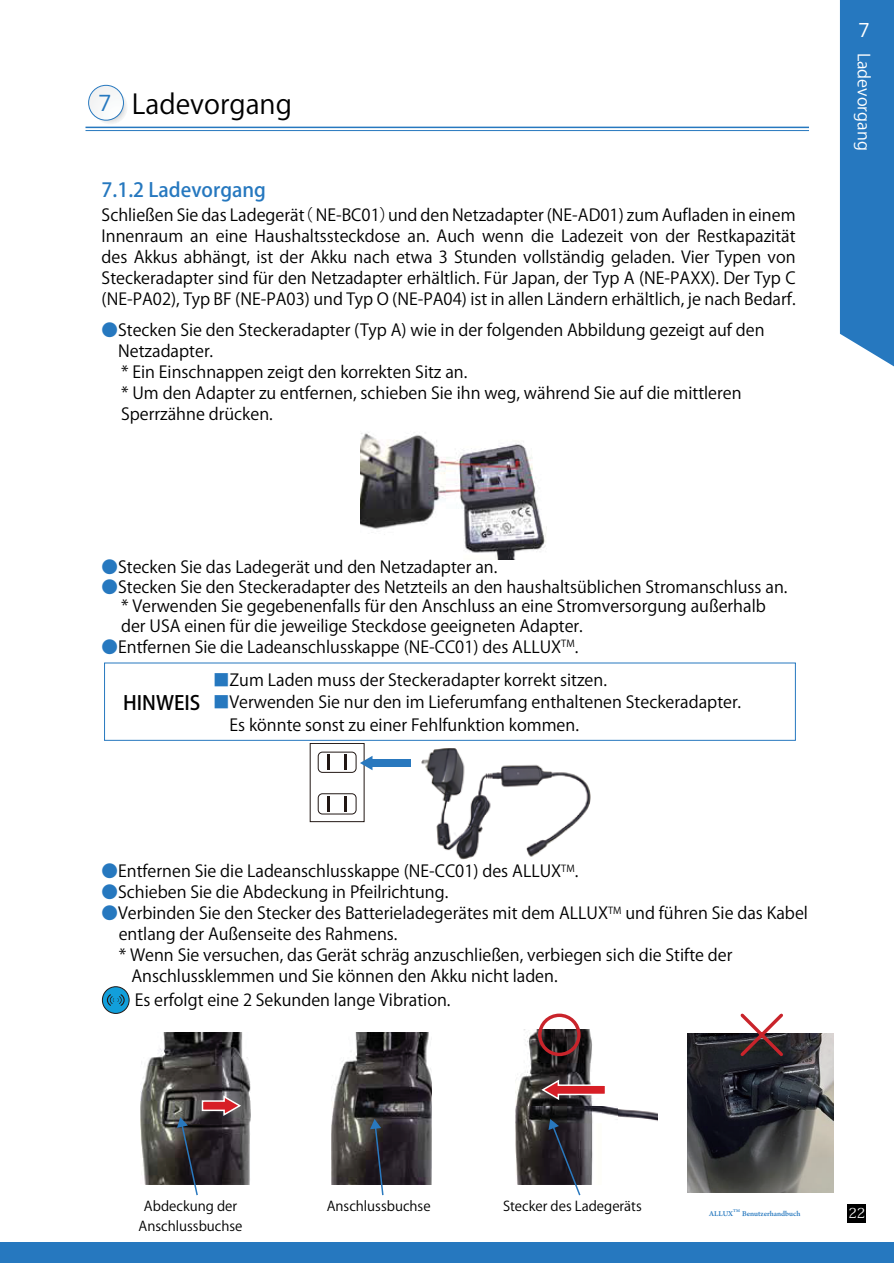
<style>
.page{position:relative;width:894px;height:1263px;background:#fff}
.page>*{position:absolute;margin:0;border:0;box-sizing:border-box;transform-origin:0 0}
.t1{font:27px "Koz Go Pr 6 N";color:#000}
.t2{font:500 19.5px "Koz Go Pr 6 N";color:#2678bf}
.t3{font:500 19.5px "Koz Go Pr 6 N";color:#000}
.t4{font:19.5px "Open Sans";color:#fff}
.t5{font:16.5px/21px "Koz Go Pr 6 N";color:#000}
.t6{font:16.5px "Koz Go Pr 6 N";color:#fff}
.t7{font:13.8px "Koz Min Pr 6 N";color:#fff}
.t8{font:13.5px/19.5px "Koz Go Pr 6 N";color:#000;text-align:center}
.t9{font:500 10.5px "Adobe Naskh";color:#2678bf}
.s1{font-family:"Open Sans";font-size:22.5px;color:#2678bf}
.s2{color:#2678bf}
</style>
<div class="page">
<div style="left:847px;top:1204px;width:18px;height:18px;background:#000"></div>
<svg style="left:839px;top:0;width:54px;height:366px;background:#3682c3"></svg>
<hr style="left:85px;top:127px;width:723px;height:1px;background:#2678bf">
<hr style="left:85px;top:130px;width:723px;height:1px;background:#2678bf">
<div style="left:0;top:1241px;width:893px;height:22px;background:#2678bf"></div>
<img style="left:140px;top:1032px;width:110px;height:152px">
<img style="left:331px;top:1032px;width:100px;height:152px">
<img style="left:515px;top:1029px;width:142px;height:155px">
<svg style="left:539px;top:1078px;width:67px;height:23px"></svg>
<svg style="left:177px;top:1094px;width:65px;height:101px;background:#51474c"></svg>
<svg style="left:370px;top:1119px;width:211px;height:76px"></svg>
<img style="left:687px;top:1033px;width:146px;height:159px">
<svg style="left:102px;top:986px;width:27px;height:27px"></svg>
<div style="left:102px;top:986px;width:27px;height:27px;border:1px solid #211714;border-radius:50%"></div>
<svg style="left:107px;top:994px;width:18px;height:11px"></svg>
<img style="left:360px;top:432px;width:186px;height:127px">
<img style="left:421px;top:748px;width:169px;height:112px">
<div style="left:368px;top:759px;width:42px;height:7px;background:#2978be"></div>
<svg style="left:310px;top:743px;width:62px;height:79px"></svg>
<svg style="left:89px;top:85px;width:38px;height:39px"></svg>
<div style="left:88px;top:85px;width:36px;height:35px;border:1px solid #2678bf;border-radius:50%"></div>
<div style="left:538px;top:1013px;width:42px;height:43px;border:3px solid #c9242b;border-radius:50%"></div>
<svg style="left:737px;top:1013px;width:48px;height:46px"></svg>
<h1 class="t1" style="left:98px;top:88px;width:195px"><span class="s1">7</span> Ladevorgang</h1>
<p class="t2" style="left:102px;top:178px;width:166px">7.1.2 Ladevorgang</p>
<p class="t5" style="left:102px;top:205px;width:695px;text-align:justify">Schließen Sie das Ladegerät（ NE-BC01）und den Netzadapter (NE-AD01) zum Aufladen in einem Innenraum an eine Haushaltssteckdose an. Auch wenn die Ladezeit von der Restkapazität des Akkus abhängt, ist der Akku nach etwa 3 Stunden vollständig geladen. Vier Typen von Steckeradapter sind für den Netzadapter erhältlich. Für Japan, der Typ A (NE-PAXX). Der Typ C (NE-PA02), Typ BF (NE-PA03) und Typ O (NE-PA04) ist in allen Ländern erhältlich, je nach Bedarf.</p>
<p class="t5" style="left:118px;top:320px;width:647px;text-indent:-16px"><span class="s2">●</span>Stecken Sie den Steckeradapter (Typ A) wie in der folgenden Abbildung gezeigt auf den Netzadapter.<br>* Ein Einschnappen zeigt den korrekten Sitz an.<br>* Um den Adapter zu entfernen, schieben Sie ihn weg, während Sie auf die mittleren Sperrzähne drücken.</p>
<p class="t4" style="left:858px;top:17px;width:13px">7</p>
<p class="t6" style="left:872px;top:53px;width:99px;rotate:90deg">Ladevorgang</p>
<p class="t5" style="left:102px;top:557px;width:397px"><span class="s2">●</span>Stecken Sie das Ladegerät und den Netzadapter an.</p>
<p class="t5" style="left:121px;top:577px;width:667px;line-height:19.5px;text-indent:-19px"><span class="s2">●</span>Stecken Sie den Steckeradapter des Netzteils an den haushaltsüblichen Stromanschluss an. * Verwenden Sie gegebenenfalls für den Anschluss an eine Stromversorgung außerhalb der USA einen für die jeweilige Steckdose geeigneten Adapter.</p>
<p class="t5" style="left:102px;top:637px;width:478px"><span class="s2">●</span>Entfernen Sie die Ladeanschlusskappe (NE-CC01) des ALLUX<sup>TM</sup>.</p>
<p class="t3" style="left:123px;top:691px;width:79px">HINWEIS</p>
<p class="t5" style="left:213px;top:669px;width:395px"><span class="s2">■</span>Zum Laden muss der Steckeradapter korrekt sitzen.</p>
<p class="t5" style="left:213px;top:691px;width:529px;line-height:22.6px"><span class="s2">■</span>Verwenden Sie nur den im Lieferumfang enthaltenen Steckeradapter.　Es könnte sonst zu einer Fehlfunktion kommen.</p>
<p class="t5" style="left:102px;top:861px;width:478px"><span class="s2">●</span>Entfernen Sie die Ladeanschlusskappe (NE-CC01) des ALLUX<sup>TM</sup>.</p>
<p class="t5" style="left:102px;top:882px;width:348px"><span class="s2">●</span>Schieben Sie die Abdeckung in Pfeilrichtung.</p>
<p class="t5" style="left:102px;top:903px;width:707px"><span class="s2">●</span>Verbinden Sie den Stecker des Batterieladegerätes mit dem ALLUX<sup>TM</sup> und führen Sie das Kabel</p>
<p class="t5" style="left:119px;top:924px;width:280px">entlang der Außenseite des Rahmens.</p>
<p class="t5" style="left:119px;top:945px;width:615px">* Wenn Sie versuchen, das Gerät schräg anzuschließen, verbiegen sich die Stifte der</p>
<p class="t5" style="left:131px;top:966px;width:427px">Anschlussklemmen und Sie können den Akku nicht laden.</p>
<p class="t5" style="left:102px;top:990px;width:350px">　　Es erfolgt eine 2 Sekunden lange Vibration.</p>
<p class="t8" style="left:139px;top:1196px;width:105px">Abdeckung der<br>Anschlussbuchse</p>
<p class="t8" style="left:326px;top:1196px;width:105px">Anschlussbuchse</p>
<p class="t8" style="left:503px;top:1196px;width:140px">Stecker des Ladegeräts</p>
<p class="t9" style="left:709px;top:1206px;width:93px">ALLUX<sup>TM</sup> Benutzerhandbuch</p>
<p class="t7" style="left:848px;top:1205px;width:18px">22</p>
</div>
